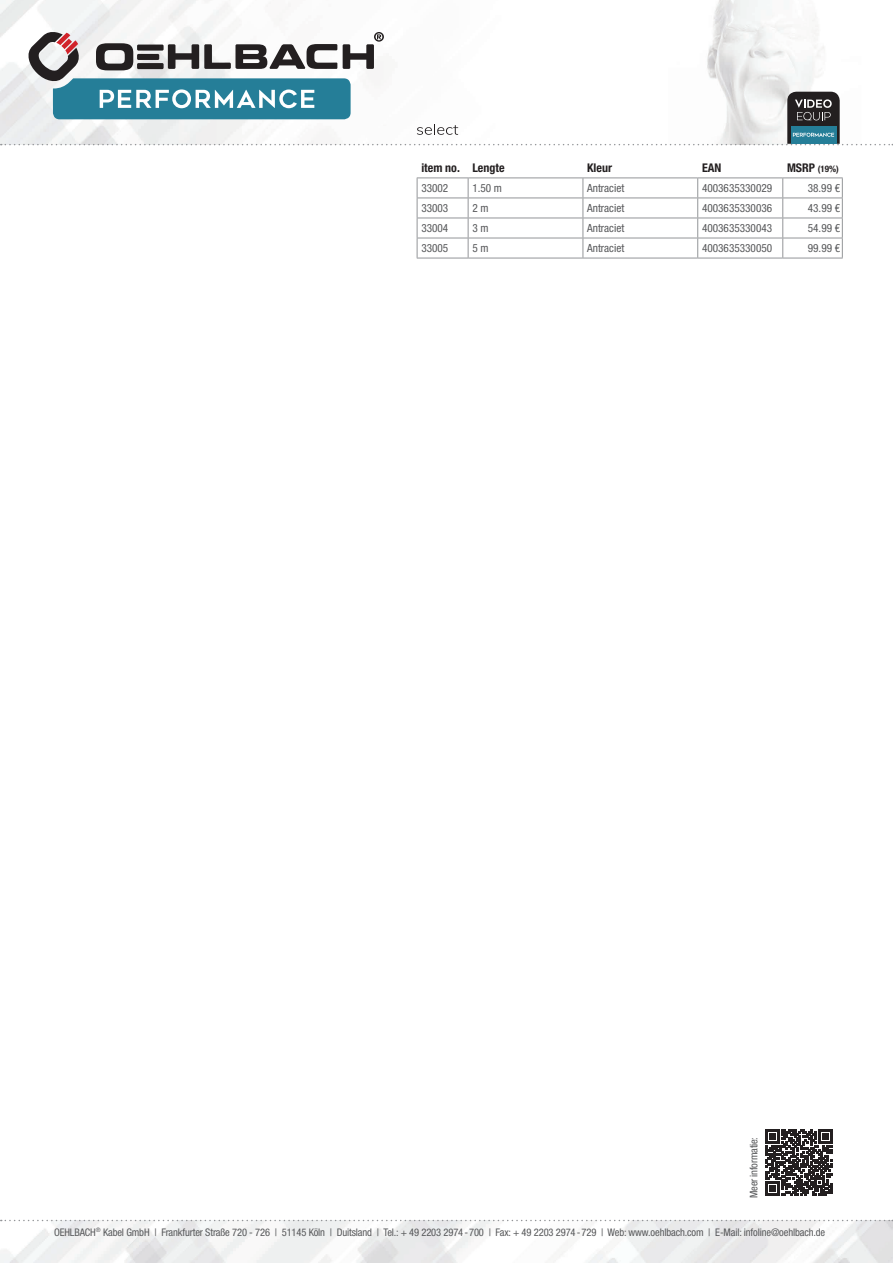
<style>
.page{position:relative;width:893px;height:1263px;background:#fff}
.page>*{position:absolute;margin:0;border:0;box-sizing:border-box;transform-origin:0 0}
.t1{font:700 condensed 12px "Helvetica Neue LTW1 G";color:#231f20}
.t2{font:condensed 11.25px "Helvetica Neue LTW1 G";color:#57585a}
.t3{font:condensed 10.5px "Helvetica Neue LTW1 G";letter-spacing:-.01em;color:#57585a}
.t4{font:700 condensed 9px "Helvetica Neue LTW1 G";color:#231f20}
.s1{font-size:12px}
</style>
<div class="page">
<img style="left:0;top:1220px;width:893px;height:43px">
<img style="left:0;top:0;width:818px;height:145px">
<svg style="left:1px;top:1220px;width:892px;height:1px"></svg>
<svg style="left:417px;top:177px;width:426px;height:81px"></svg>
<hr style="left:417px;top:258px;width:51px;height:1px;background:#939598">
<hr style="left:468px;top:258px;width:115px;height:1px;background:#939598">
<hr style="left:583px;top:258px;width:115px;height:1px;background:#939598">
<hr style="left:698px;top:258px;width:85px;height:1px;background:#939598">
<hr style="left:783px;top:258px;width:60px;height:1px;background:#939598">
<hr style="left:417px;top:178px;width:51px;height:1px;background:#939598">
<hr style="left:468px;top:178px;width:115px;height:1px;background:#939598">
<hr style="left:583px;top:178px;width:115px;height:1px;background:#939598">
<hr style="left:698px;top:178px;width:85px;height:1px;background:#939598">
<hr style="left:783px;top:178px;width:60px;height:1px;background:#939598">
<svg style="left:766px;top:1129px;width:66px;height:67px"></svg>
<svg style="left:1px;top:31px;width:892px;height:114px"></svg>
<p class="t1" style="left:421px;top:160px;width:85px">item no. Lengte</p>
<p class="t1" style="left:587px;top:160px;width:26px">Kleur</p>
<p class="t1" style="left:702px;top:160px;width:21px">EAN</p>
<p class="t4" style="left:787px;top:163px;width:53px"><span class="s1">MSRP</span> (19%)</p>
<p class="t2" style="left:421px;top:181px;width:28px">33002</p>
<p class="t2" style="left:472px;top:181px;width:31px">1.50 m</p>
<p class="t2" style="left:587px;top:181px;width:39px">Antraciet</p>
<p class="t2" style="left:702px;top:181px;width:72px">4003635330029</p>
<p class="t2" style="left:808px;top:181px;width:34px">38.99 €</p>
<p class="t2" style="left:421px;top:201px;width:28px">33003</p>
<p class="t2" style="left:472px;top:201px;width:18px">2 m</p>
<p class="t2" style="left:587px;top:201px;width:39px">Antraciet</p>
<p class="t2" style="left:702px;top:201px;width:72px">4003635330036</p>
<p class="t2" style="left:808px;top:201px;width:34px">43.99 €</p>
<p class="t2" style="left:421px;top:221px;width:28px">33004</p>
<p class="t2" style="left:472px;top:221px;width:18px">3 m</p>
<p class="t2" style="left:587px;top:221px;width:39px">Antraciet</p>
<p class="t2" style="left:702px;top:221px;width:72px">4003635330043</p>
<p class="t2" style="left:808px;top:221px;width:34px">54.99 €</p>
<p class="t2" style="left:421px;top:241px;width:28px">33005</p>
<p class="t2" style="left:472px;top:241px;width:18px">5 m</p>
<p class="t2" style="left:587px;top:241px;width:39px">Antraciet</p>
<p class="t2" style="left:702px;top:241px;width:72px">4003635330050</p>
<p class="t2" style="left:808px;top:241px;width:34px">99.99 €</p>
<p class="t3" style="left:747px;top:1198px;width:63px;rotate:-90deg">Meer informatie:</p>
<p class="t3" style="left:54px;top:1226px;width:773px">OEHLBACH<sup>®</sup> Kabel GmbH | Frankfurter Straße 720 - 726 | 51145 Köln | Duitsland | Tel.: + 49 2203 2974-700 | Fax: + 49 2203 2974-729 | Web: www.oehlbach.com | E-Mail: infoline@oehlbach.de</p>
</div>
